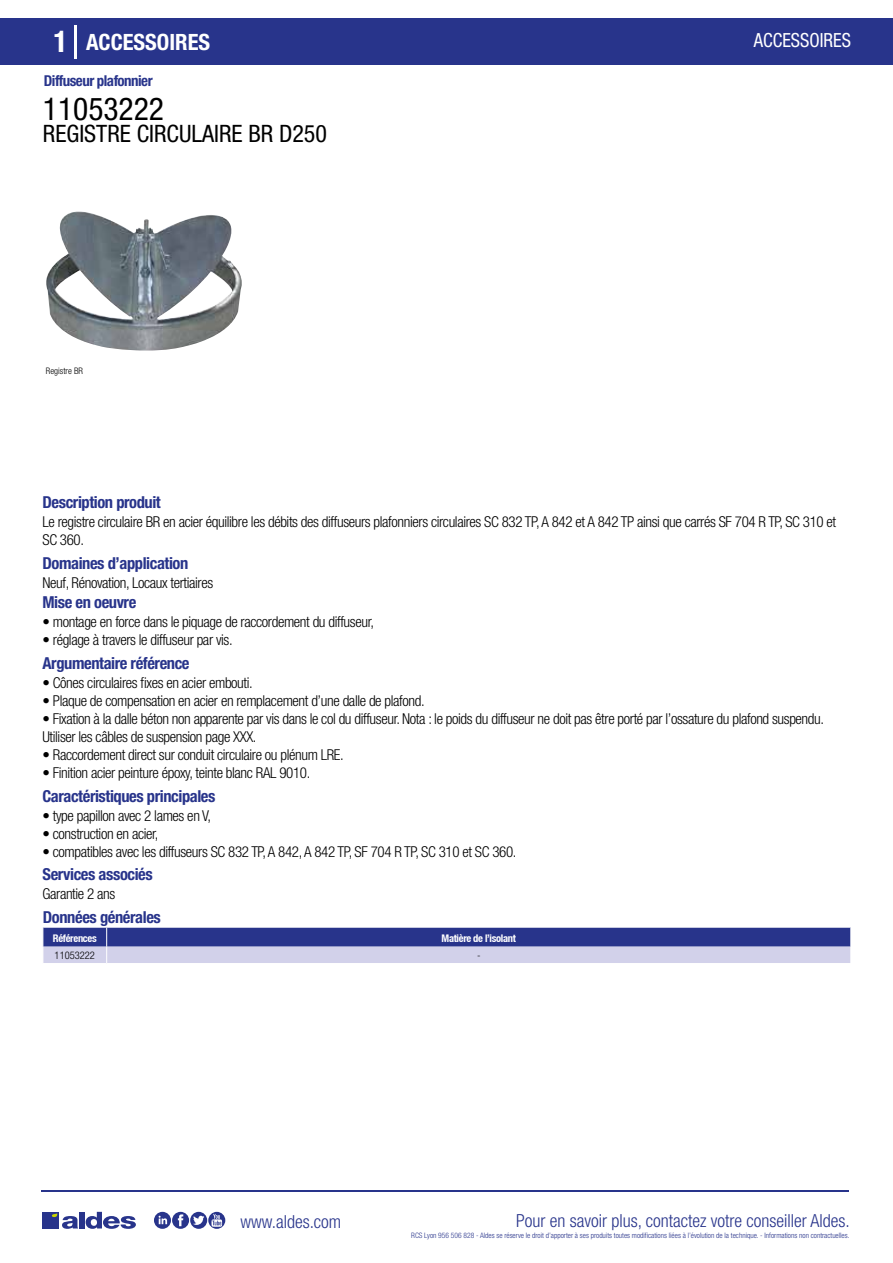
<style>
.page{position:relative;width:893px;height:1263px;background:#fff}
.page>*{position:absolute;margin:0;border:0;box-sizing:border-box;transform-origin:0 0}
.t1{font:condensed 31.5px "Helvetica Neue LT Std";color:#000}
.t2{font:condensed 24px "Helvetica Neue LT Std";color:#000}
.t3{font:700 condensed 22.5px "Helvetica Neue LT Std";color:#fff}
.t4{font:condensed 19.5px "Helvetica Neue LT Std";color:#fff;scale:.95 1}
.t5{font:300 condensed 18px "Helvetica Neue";color:#28348b}
.t6{font:700 condensed 16.5px "Helvetica Neue LT Std";letter-spacing:-.025em;color:#28348b}
.t7{font:300 condensed 15px/18px "Helvetica Neue LT Std";letter-spacing:-.025em;color:#000}
.t8{font:700 condensed 15px "Helvetica Neue LT Std";letter-spacing:-.035em;color:#28348b}
.t9{font:700 condensed 10.5px "Helvetica Neue";letter-spacing:-.03em;color:#fff}
.t10{font:300 condensed 10.5px "Helvetica Neue";color:#000}
.t11{font:300 condensed 9px "Helvetica Neue";color:#000}
.t12{font:300 condensed 7.5px "Helvetica Neue";color:#28348b}
.s1{font-size:30px}
</style>
<div class="page">
<div style="left:0;top:18px;width:893px;height:46px;background:#28348b"></div>
<hr style="left:74px;top:25px;width:2px;height:33px;background:#fff">
<svg style="left:46px;top:211px;width:196px;height:140px"></svg>
<svg style="left:43px;top:928px;width:808px;height:35px;background:#797eb8"></svg>
<hr style="left:41px;top:1190px;width:808px;height:1px;background:#28348b">
<svg style="left:154px;top:1212px;width:71px;height:17px"></svg>
<div style="left:42px;top:1212px;width:17px;height:16px;background:#28348b"></div>
<div style="left:79px;top:1212px;width:5px;height:16px;background:#28348b"></div>
<svg style="left:86px;top:1212px;width:50px;height:17px"></svg>
<svg style="left:52px;top:1213px;width:26px;height:16px"></svg>
<h3 class="t3" style="left:54px;top:28px;width:158px"><span class="s1">1</span> ACCESSOIRES</h3>
<h3 class="t4" style="left:754px;top:29px;width:104px">ACCESSOIRES</h3>
<p class="t8" style="left:44px;top:71px;width:110px">Diffuseur plafonnier</p>
<h1 class="t1" style="left:43px;top:91px;width:122px">11053222</h1>
<h2 class="t2" style="left:43px;top:120px;width:285px">REGISTRE CIRCULAIRE BR D250</h2>
<p class="t11" style="left:46px;top:365px;width:39px">Registre BR</p>
<p class="t6" style="left:43px;top:492px;width:120px">Description produit</p>
<p class="t7" style="left:43px;top:513px;width:795px">Le registre circulaire BR en acier équilibre les débits des diffuseurs plafonniers circulaires SC 832 TP, A 842 et A 842 TP ainsi que carrés SF 704 R TP, SC 310 et<br>SC 360.</p>
<p class="t7" style="left:43px;top:573px;width:172px">Neuf, Rénovation, Locaux tertiaires</p>
<p class="t7" style="left:43px;top:613px;width:333px">• montage en force dans le piquage de raccordement du diffuseur,</p>
<p class="t7" style="left:43px;top:631px;width:192px">• réglage à travers le diffuseur par vis.</p>
<p class="t6" style="left:43px;top:553px;width:147px">Domaines d’application</p>
<p class="t6" style="left:43px;top:592px;width:95px">Mise en oeuvre</p>
<p class="t6" style="left:43px;top:653px;width:149px">Argumentaire référence</p>
<p class="t7" style="left:43px;top:674px;width:212px">• Cônes circulaires fixes en acier embouti.</p>
<p class="t7" style="left:43px;top:692px;width:384px">• Plaque de compensation en acier en remplacement d’une dalle de plafond.</p>
<p class="t7" style="left:43px;top:710px;width:783px">• Fixation à la dalle béton non apparente par vis dans le col du diffuseur. Nota : le poids du diffuseur ne doit pas être porté par l’ossature du plafond suspendu.<br>Utiliser les câbles de suspension page XXX.</p>
<p class="t7" style="left:43px;top:746px;width:303px">• Raccordement direct sur conduit circulaire ou plénum LRE.</p>
<p class="t7" style="left:43px;top:764px;width:269px">• Finition acier peinture époxy, teinte blanc RAL 9010.</p>
<p class="t6" style="left:43px;top:786px;width:174px">Caractéristiques principales</p>
<p class="t7" style="left:43px;top:807px;width:170px">• type papillon avec 2 lames en V,</p>
<p class="t7" style="left:43px;top:825px;width:117px">• construction en acier,</p>
<p class="t7" style="left:43px;top:843px;width:475px">• compatibles avec les diffuseurs SC 832 TP, A 842, A 842 TP, SF 704 R TP, SC 310 et SC 360.</p>
<p class="t6" style="left:43px;top:864px;width:112px">Services associés</p>
<p class="t7" style="left:43px;top:884px;width:74px">Garantie 2 ans</p>
<p class="t6" style="left:43px;top:908px;width:119px">Données générales</p>
<p class="t9" style="left:53px;top:932px;width:45px">Références</p>
<p class="t9" style="left:442px;top:932px;width:76px">Matière de l’isolant</p>
<p class="t10" style="left:55px;top:949px;width:42px">11053222</p>
<p class="t10" style="left:477px;top:949px;width:5px">-</p>
<p class="t5" style="left:240px;top:1211px;width:102px">www.aldes.com</p>
<p class="t5" style="left:516px;top:1211px;width:335px">Pour en savoir plus, contactez votre conseiller Aldes.</p>
<p class="t12" style="left:411px;top:1230px;width:440px">RCS Lyon 956 506 828 - Aldes se réserve le droit d’apporter à ses produits toutes modifications liées à l’évolution de la technique. - Informations non contractuelles.</p>
</div>
